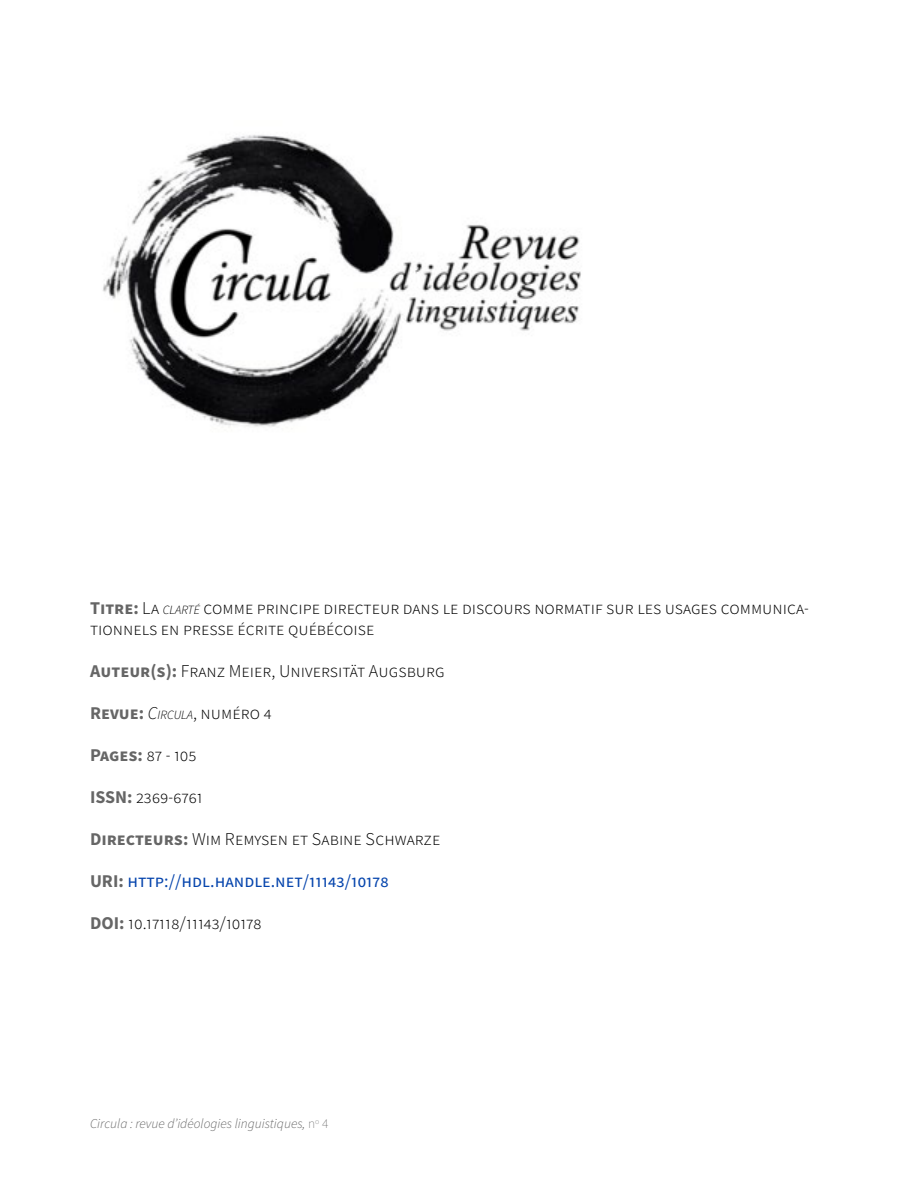
<style>
.page{position:relative;width:900px;height:1200px;background:#fff}
.page>*{position:absolute;margin:0;border:0;box-sizing:border-box;transform-origin:0 0}
.Informations{font:300 18px/21px "Source Sans Pro";color:#000}
.Informations-2{font:18px "Source Sans Pro";color:#0645ad}
.Informations-3{font:700 18px "Source Sans Pro";letter-spacing:-.005em;color:#666}
.t1{font:italic 300 13.5px "Source Sans Pro";color:#666}
.s1{font-weight:700;color:#666}
.s2{font-style:italic;font-size:12.6px}
.s3{font-style:italic}
.s4{font-weight:300;color:#000}
.s5{font-weight:200;font-style:normal}
</style>
<div class="page">
<img style="left:103px;top:135px;width:478px;height:292px">
<p class="Informations" style="left:90px;top:597px;width:720px"><span class="s1">Titre:</span> La <span class="s2">CLARTÉ</span> comme principe directeur dans le discours normatif sur les usages communica&shy;tionnels en presse écrite québécoise</p>
<p class="Informations" style="left:90px;top:660px;width:356px"><span class="s1">Auteur(s):</span> Franz Meier, Universität Augsburg</p>
<p class="Informations" style="left:90px;top:702px;width:183px"><span class="s1">Revue:</span> <span class="s3">C</span><span class="s2">IRCULA</span>, numéro 4</p>
<p class="Informations-3" style="left:90px;top:743px;width:108px">Pages: <span class="s4">87 - 105</span></p>
<p class="Informations" style="left:90px;top:786px;width:114px"><span class="s1">ISSN:</span> 2369-6761</p>
<p class="Informations" style="left:90px;top:828px;width:352px"><span class="s1">Directeurs:</span> Wim Remysen et Sabine Schwarze</p>
<p class="Informations-2" style="left:90px;top:869px;width:300px"><span class="s1">URI:</span> http://hdl.handle.net/11143/10178</p>
<p class="Informations" style="left:90px;top:912px;width:173px"><span class="s1">DOI:</span> 10.17118/11143/10178</p>
<p class="t1" style="left:90px;top:1116px;width:240px">Circula : revue d’idéologies linguistiques, <span class="s5">n</span><sup>o</sup> <span class="s5">4</span></p>
</div>
